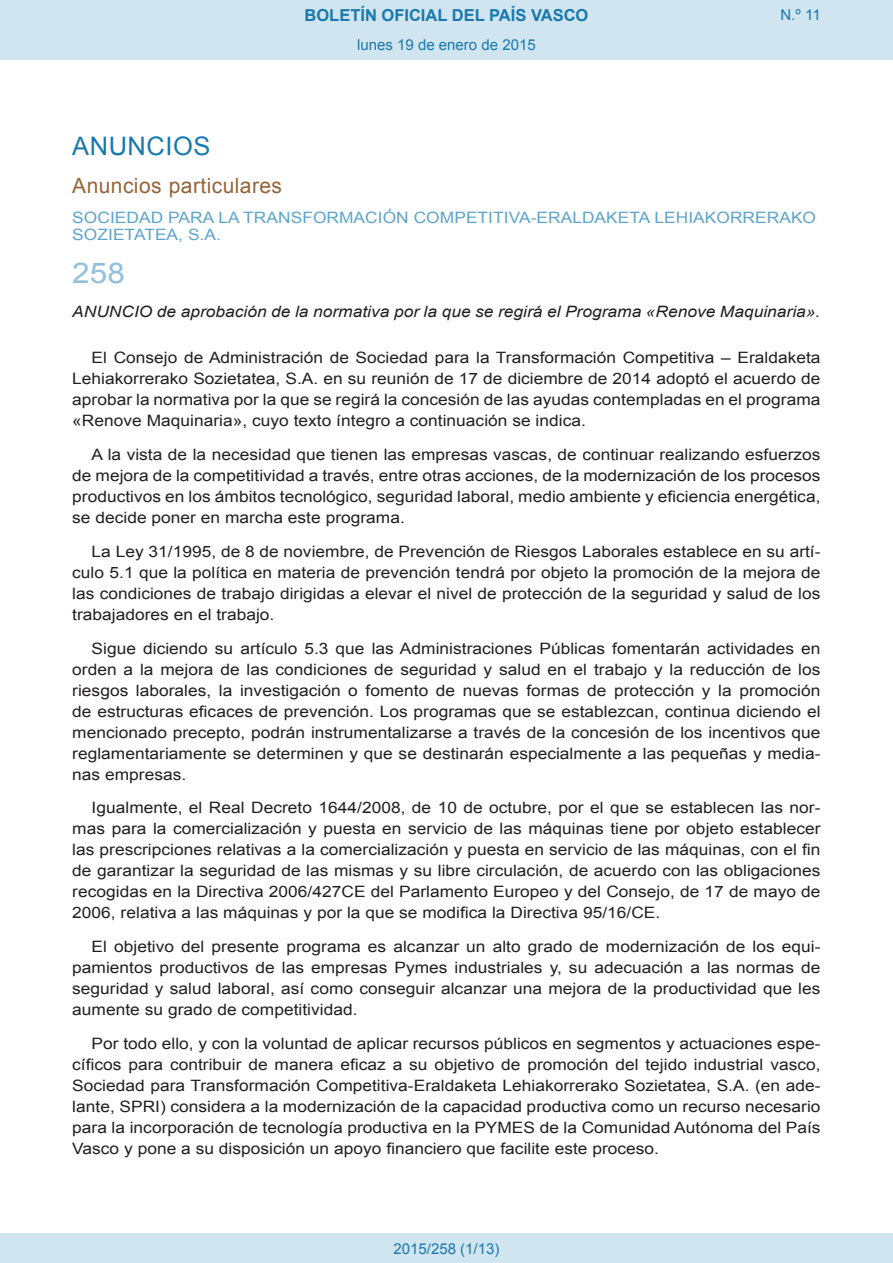
<style>
.page{position:relative;width:893px;height:1263px;background:#fff}
.page>*{position:absolute;margin:0;border:0;box-sizing:border-box;transform-origin:0 0}
.BOPVOrden{font:28.5px "Arial";color:#90c0db;scale:1.11 1}
.BOPVSeccion{font:25.5px "Arial";letter-spacing:.02em;color:#1879ad}
.BOPVSubseccion{font:21px "Arial";letter-spacing:.02em;color:#956338}
.t1{font:700 16.5px "Arial";color:#1879ad}
.BOPVDetalle{font:15.6px/21px "Arial";color:#231f20;text-align:justify;scale:1.11 1}
.BOPVOrganismo{font:15.6px/17.4px "Arial";letter-spacing:.005em;color:#5ea4ca;scale:1.11 1}
.BOPVTitulo{font:italic 15.6px "Arial";color:#231f20;scale:1.11 1}
.Paginacion_Centro{font:15px "Arial";color:#1879ad}
</style>
<div class="page">
<div style="left:0;top:0;width:893px;height:60px;background:#d0e5f0"></div>
<div style="left:0;top:1233px;width:893px;height:30px;background:#d0e5f0"></div>
<p class="t1" style="left:305px;top:4px;width:285px">BOLETÍN OFICIAL DEL PAÍS VASCO</p>
<p class="Paginacion_Centro" style="left:357px;top:35px;width:180px">lunes 19 de enero de 2015</p>
<p class="Paginacion_Centro" style="left:780px;top:5px;width:42px">N.º 11</p>
<p class="BOPVSeccion" style="left:72px;top:129px;width:140px">ANUNCIOS</p>
<p class="BOPVSubseccion" style="left:72px;top:171px;width:211px">Anuncios particulares</p>
<p class="BOPVOrganismo" style="left:72px;top:209px;width:672px">SOCIEDAD PARA LA TRANSFORMACIÓN COMPETITIVA-ERALDAKETA LEHIAKORRERAKO<br>SOZIETATEA, S.A.</p>
<p class="BOPVOrden" style="left:72px;top:254px;width:49px">258</p>
<p class="BOPVTitulo" style="left:72px;top:301px;width:675px">ANUNCIO de aprobación de la normativa por la que se regirá el Programa «Renove Maquinaria».</p>
<p class="BOPVDetalle" style="left:72px;top:348px;width:676px;text-indent:19px">El Consejo de Administración de Sociedad para la Transformación Competitiva – Eraldaketa Lehiakorrerako Sozietatea, S.A. en su reunión de 17 de diciembre de 2014 adoptó el acuerdo de aprobar la normativa por la que se regirá la concesión de las ayudas contempladas en el programa «Renove Maquinaria», cuyo texto íntegro a continuación se indica.</p>
<p class="BOPVDetalle" style="left:72px;top:444px;width:676px;text-indent:19px">A la vista de la necesidad que tienen las empresas vascas, de continuar realizando esfuerzos de mejora de la competitividad a través, entre otras acciones, de la modernización de los procesos productivos en los ámbitos tecnológico, seguridad laboral, medio ambiente y eficiencia energética, se decide poner en marcha este programa.</p>
<p class="BOPVDetalle" style="left:72px;top:541px;width:676px;text-indent:19px">La Ley 31/1995, de 8 de noviembre, de Prevención de Riesgos Laborales establece en su artí&shy;culo 5.1 que la política en materia de prevención tendrá por objeto la promoción de la mejora de las condiciones de trabajo dirigidas a elevar el nivel de protección de la seguridad y salud de los trabajadores en el trabajo.</p>
<p class="BOPVDetalle" style="left:72px;top:638px;width:676px;text-indent:19px">Sigue diciendo su artículo 5.3 que las Administraciones Públicas fomentarán actividades en orden a la mejora de las condiciones de seguridad y salud en el trabajo y la reducción de los riesgos laborales, la investigación o fomento de nuevas formas de protección y la promoción de estructuras eficaces de prevención. Los programas que se establezcan, continua diciendo el mencionado precepto, podrán instrumentalizarse a través de la concesión de los incentivos que reglamentariamente se determinen y que se destinarán especialmente a las pequeñas y media&shy;nas empresas.</p>
<p class="BOPVDetalle" style="left:72px;top:798px;width:676px;text-indent:19px">Igualmente, el Real Decreto 1644/2008, de 10 de octubre, por el que se establecen las nor&shy;mas para la comercialización y puesta en servicio de las máquinas tiene por objeto establecer las prescripciones relativas a la comercialización y puesta en servicio de las máquinas, con el fin de garantizar la seguridad de las mismas y su libre circulación, de acuerdo con las obligaciones recogidas en la Directiva 2006/427CE del Parlamento Europeo y del Consejo, de 17 de mayo de 2006, relativa a las máquinas y por la que se modifica la Directiva 95/16/CE.</p>
<p class="BOPVDetalle" style="left:72px;top:936px;width:676px;text-indent:19px">El objetivo del presente programa es alcanzar un alto grado de modernización de los equi&shy;pamientos productivos de las empresas Pymes industriales y, su adecuación a las normas de seguridad y salud laboral, así como conseguir alcanzar una mejora de la productividad que les aumente su grado de competitividad.</p>
<p class="BOPVDetalle" style="left:72px;top:1033px;width:676px;text-indent:19px">Por todo ello, y con la voluntad de aplicar recursos públicos en segmentos y actuaciones espe&shy;cíficos para contribuir de manera eficaz a su objetivo de promoción del tejido industrial vasco, Sociedad para Transformación Competitiva-Eraldaketa Lehiakorrerako Sozietatea, S.A. (en ade&shy;lante, SPRI) considera a la modernización de la capacidad productiva como un recurso necesario para la incorporación de tecnología productiva en la PYMES de la Comunidad Autónoma del País Vasco y pone a su disposición un apoyo financiero que facilite este proceso.</p>
<p class="Paginacion_Centro" style="left:393px;top:1238px;width:107px">2015/258 (1/13)</p>
</div>
